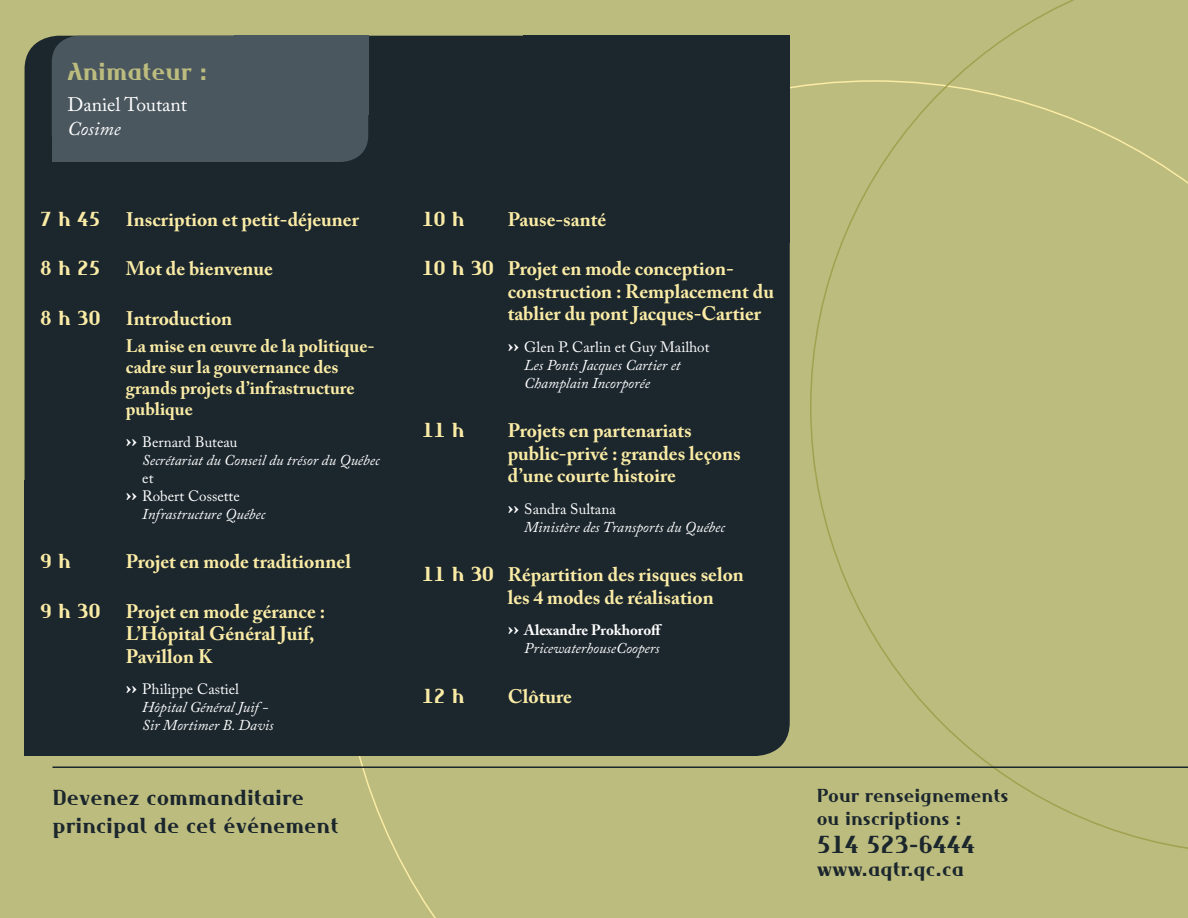
<style>
.page{position:relative;width:1188px;height:918px;background:#bcbc7e}
.page>*{position:absolute;margin:0;border:0;box-sizing:border-box;transform-origin:0 0}
.t1{font:700 25.5px "Maverick";color:#1b262d}
.t2{font:700 25.5px "Maverick";color:#bcbc7e}
.t3{font:700 22.5px/28.5px "Maverick";color:#1b262d}
.t4{font:700 21px "Maverick";color:#1b262d}
.t5{font:700 21px "Maverick";color:#faeba5}
.t6{font:700 19.5px/22.5px "Adobe Caslon Pro";color:#faeba5}
.t7{font:700 19.5px/22.5px "Maverick";color:#1b262d}
.t8{font:19.5px "Adobe Caslon Pro";color:#fff}
.t9{font:italic 19.5px "Adobe Caslon Pro";color:#fff}
.t10{font:700 18px/21px "Adobe Caslon Pro";color:#faeba5}
.t11{font:italic 15px/18px "Adobe Caslon Pro";color:#fff}
.t12{font:15px "Adobe Caslon Pro";color:#fff}
.s1{font-family:"Maverick";font-size:21px}
.s2{font-weight:700;font-style:normal;font-size:21px}
.s3{font-style:normal}
.s4{font-weight:700;font-size:21px}
.s5{font-weight:700;font-style:normal}
</style>
<div class="page">
<svg style="left:810px;top:0;width:378px;height:849px"></svg>
<div style="left:25px;top:36px;width:765px;height:720px;background:#1b262d;border-radius:34px"></div>
<div style="left:52px;top:36px;width:316px;height:126px;background:#4b575f;border-radius:27px"></div>
<div style="left:234px;top:36px;width:134px;height:79px;background:#4b575f"></div>
<div style="left:52px;top:110px;width:127px;height:52px;background:#4b575f"></div>
<hr style="left:52px;top:766px;width:1136px;height:2px;background:#1b262d">
<div style="left:25px;top:480px;width:269px;height:276px;background:#1b262d"></div>
<div style="left:524px;top:36px;width:266px;height:207px;background:#1b262d"></div>
<h1 class="t2" style="left:68px;top:56px;width:141px">Animateur :</h1>
<p class="t8" style="left:68px;top:93px;width:121px">Daniel Toutant</p>
<p class="t9" style="left:68px;top:117px;width:55px">Cosime</p>
<p class="t6" style="left:40px;top:208px;width:320px"><span class="s1">7 h 45</span> Inscription et petit-déjeuner</p>
<p class="t6" style="left:40px;top:257px;width:234px"><span class="s1">8 h 25</span> Mot de bienvenue</p>
<p class="t6" style="left:40px;top:307px;width:193px"><span class="s1">8 h 30</span> Introduction</p>
<p class="t10" style="left:126px;top:336px;width:250px">La mise en œuvre de la politique&shy;cadre sur la gouvernance des grands projets d’infrastructure publique</p>
<p class="t11" style="left:142px;top:433px;width:239px;text-indent:-16px"><span class="s2">››</span> <span class="s3">Bernard Buteau<br></span>Secrétariat du Conseil du trésor du Québec</p>
<p class="t12" style="left:142px;top:469px;width:13px">et</p>
<p class="t12" style="left:126px;top:487px;width:115px"><span class="s4">››</span> Robert Cossette</p>
<p class="t11" style="left:142px;top:505px;width:124px">Infrastructure Québec</p>
<p class="t5" style="left:40px;top:549px;width:32px">9 h</p>
<p class="t6" style="left:126px;top:550px;width:227px">Projet en mode traditionnel</p>
<p class="t6" style="left:126px;top:600px;width:201px;text-indent:-86px"><span class="s1">9 h 30</span> Projet en mode gérance :<br>L’Hôpital Général Juif,<br>Pavillon K</p>
<p class="t11" style="left:142px;top:680px;width:133px;text-indent:-16px"><span class="s2">››</span> <span class="s3">Philippe Castiel<br></span>Hôpital Général Juif -<br>Sir Mortimer B. Davis</p>
<p class="t5" style="left:422px;top:206px;width:44px">10 h</p>
<p class="t6" style="left:508px;top:208px;width:100px">Pause-santé</p>
<p class="t6" style="left:508px;top:257px;width:268px;text-indent:-86px"><span class="s1">10 h 30</span> Projet en mode conception&shy;construction : Remplacement du tablier du pont Jacques-Cartier</p>
<p class="t11" style="left:524px;top:337px;width:187px;text-indent:-16px"><span class="s2">››</span> <span class="s3">Glen P. Carlin et Guy Mailhot<br></span>Les Ponts Jacques Cartier et<br>Champlain Incorporée</p>
<p class="t5" style="left:422px;top:417px;width:44px">11 h</p>
<p class="t6" style="left:508px;top:419px;width:235px">Projets en partenariats public-privé : grandes leçons d’une courte histoire</p>
<p class="t11" style="left:524px;top:499px;width:202px;text-indent:-16px"><span class="s2">››</span> <span class="s3">Sandra Sultana<br></span>Ministère des Transports du Québec</p>
<p class="t6" style="left:508px;top:563px;width:238px;text-indent:-86px"><span class="s1">11 h 30</span> Répartition des risques selon les 4 modes de réalisation</p>
<p class="t11" style="left:508px;top:621px;width:156px;text-align:right"><span class="s2">››</span> <span class="s5">Alexandre Prokhoroff<br></span>PricewaterhouseCoopers</p>
<p class="t5" style="left:422px;top:683px;width:44px">12 h</p>
<p class="t6" style="left:508px;top:685px;width:66px">Clôture</p>
<p class="t3" style="left:52px;top:783px;width:288px">Devenez commanditaire principal de cet événement</p>
<p class="t7" style="left:817px;top:784px;width:193px">Pour renseignements ou inscriptions :</p>
<h1 class="t1" style="left:817px;top:829px;width:160px">514 523-6444</h1>
<p class="t4" style="left:817px;top:856px;width:149px">www.aqtr.qc.ca</p>
</div>
